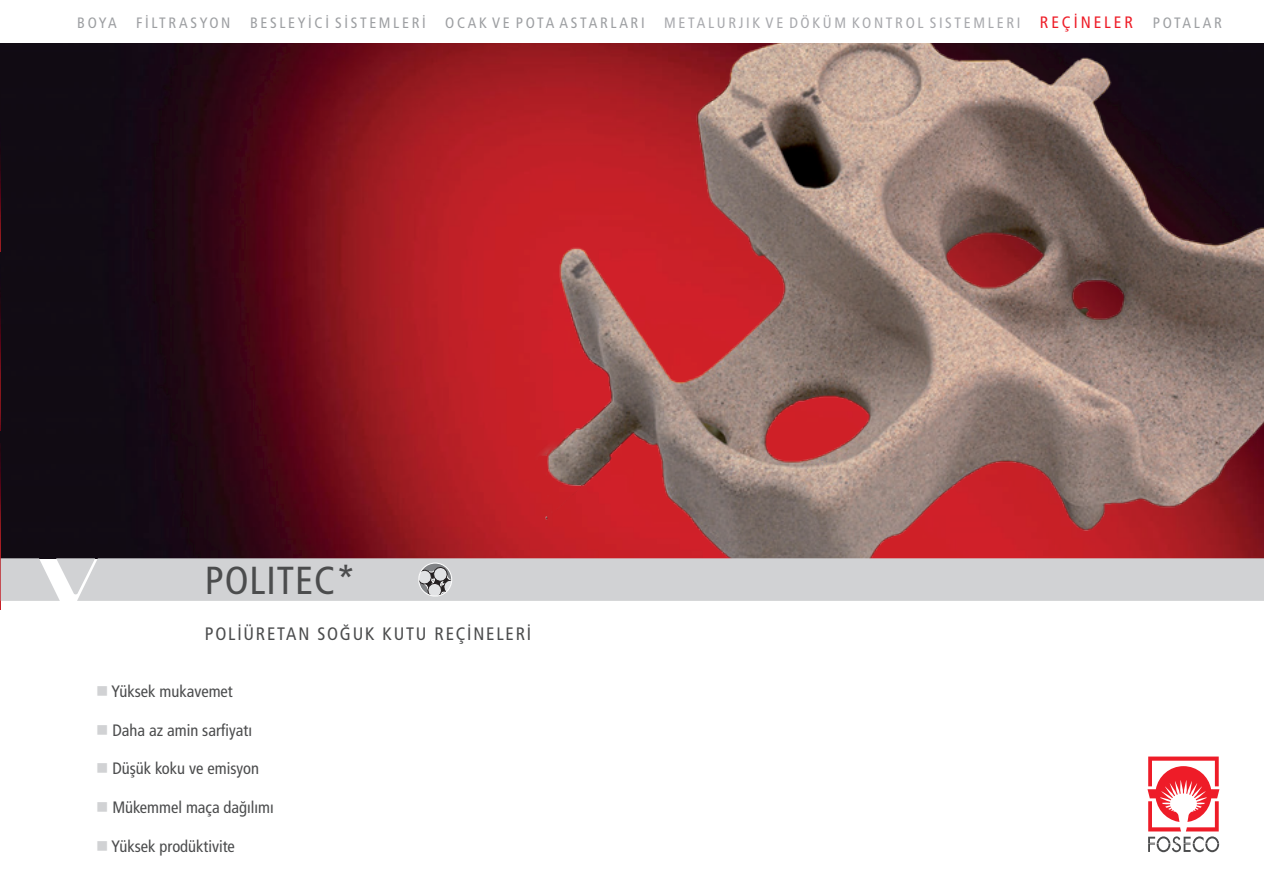
<style>
.page{position:relative;width:1264px;height:894px;background:#fff}
.page>*{position:absolute;margin:0;border:0;box-sizing:border-box;transform-origin:0 0}
.t1{font:condensed 39px "Frutiger LT";letter-spacing:.025em;color:#4b4c4d}
.t2{font:condensed 18px "Frutiger LT Pro";letter-spacing:.1em;color:#4b4c4d}
.t3{font:condensed 16.5px "Frutiger LT Pro";color:#4b4c4d}
.t4{font:condensed 15px "Frutiger LT Pro";letter-spacing:.18em;color:#9d9fa2}
.t5{font:condensed 15px "Frutiger LT Pro";letter-spacing:.18em;color:#a8a9ad}
.s1{font-size:16.5px;color:#ee1c27}
.s2{color:#9d9fa2}
.s3{color:#d1d2d4}
</style>
<div class="page">
<svg style="left:1147px;top:756px;width:72px;height:95px"></svg>
<div style="left:1px;top:43px;width:141px;height:515px;background:#110b13"></div>
<img style="left:0;top:86px;width:1px;height:166px">
<img style="left:0;top:443px;width:1px;height:166px">
<img style="left:0;top:264px;width:1px;height:166px">
<img style="left:142px;top:43px;width:1121px;height:515px">
<div style="left:95px;top:558px;width:1168px;height:42px;background:#d1d2d4"></div>
<svg style="left:1px;top:558px;width:94px;height:42px"></svg>
<svg style="left:418px;top:563px;width:33px;height:33px"></svg>
<svg style="left:418px;top:566px;width:33px;height:30px"></svg>
<div style="left:418px;top:562px;width:34px;height:34px;border:1px solid #fff;border-radius:50%"></div>
<p class="t4" style="left:77px;top:14px;width:41px">BOYA</p>
<p class="t4" style="left:136px;top:14px;width:96px">FİLTRASYON</p>
<p class="t4" style="left:250px;top:14px;width:177px">BESLEYİCİ SİSTEMLERİ</p>
<p class="t4" style="left:445px;top:14px;width:201px">OCAK VE POTA ASTARLARI</p>
<p class="t5" style="left:664px;top:14px;width:559px">METALURJIK VE DÖKÜM KONTROL SISTEMLERI <span class="s1">REÇİNELER</span> <span class="s2">POTALAR</span></p>
<h1 class="t1" style="left:205px;top:557px;width:152px">POLITEC*</h1>
<p class="t2" style="left:205px;top:623px;width:328px">POLİÜRETAN SOĞUK KUTU REÇİNELERİ</p>
<p class="t3" style="left:96px;top:681px;width:138px"><span class="s3">■</span> Yüksek mukavemet</p>
<p class="t3" style="left:96px;top:719px;width:157px"><span class="s3">■</span> Daha az amin sarfiyatı</p>
<p class="t3" style="left:96px;top:758px;width:164px"><span class="s3">■</span> Düşük koku ve emisyon</p>
<p class="t3" style="left:96px;top:797px;width:179px"><span class="s3">■</span> Mükemmel maça dağılımı</p>
<p class="t3" style="left:96px;top:836px;width:140px"><span class="s3">■</span> Yüksek prodüktivite</p>
</div>
